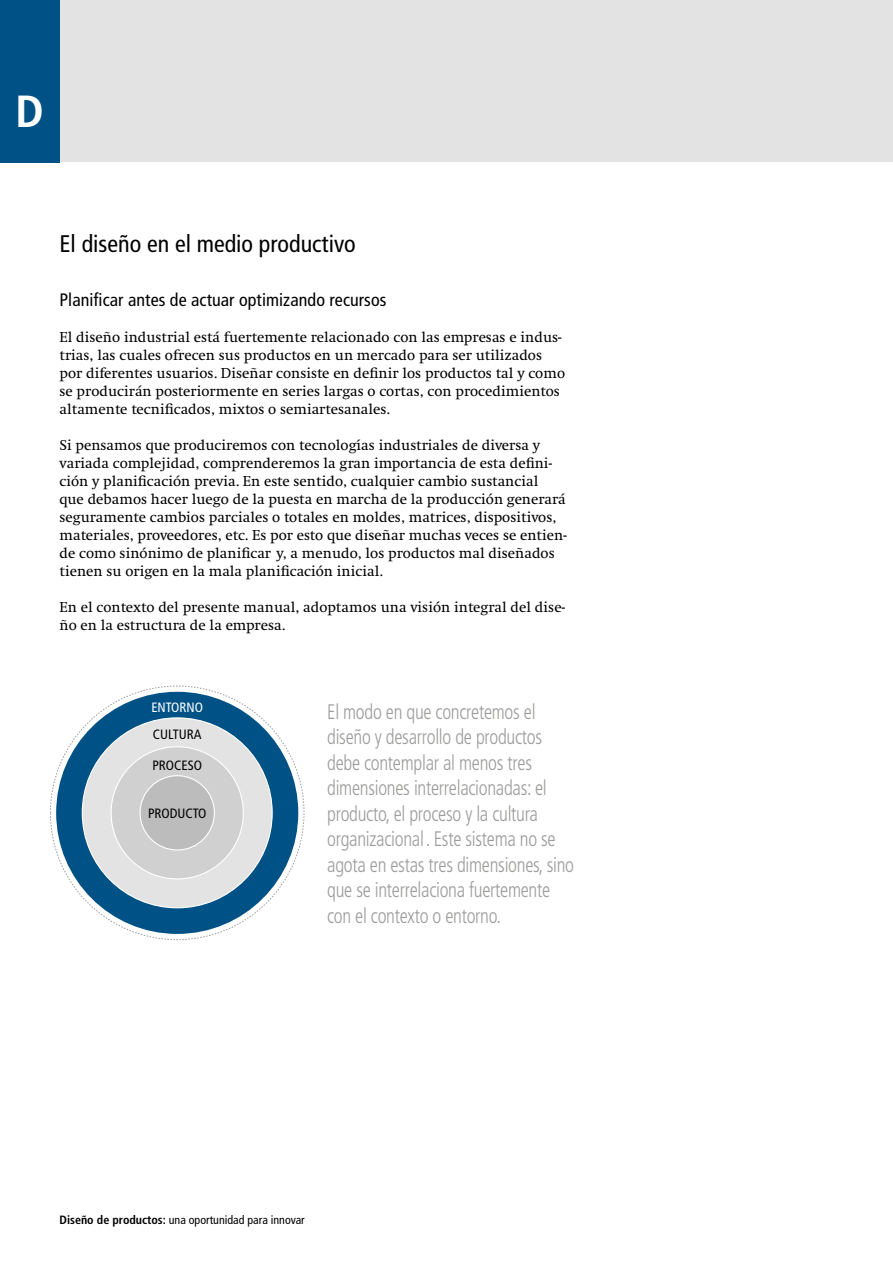
<style>
.page{position:relative;width:893px;height:1263px;background:#fff}
.page>*{position:absolute;margin:0;border:0;box-sizing:border-box;transform-origin:0 0}
.t1{font:700 condensed 45px "Frutiger LT Std";color:#fff}
.t2{font:condensed 24px "Frutiger LT Std";color:#000}
.t3{font:300 condensed 21px/25.5px "Frutiger LT Std";letter-spacing:-.015em;color:#9d9d9c;scale:.91 1}
.t4{font:condensed 18px "Frutiger LT Std";letter-spacing:.005em;color:#000}
.t5{font:15px/18px "Swift CEEF";color:#000}
.t6{font:condensed 13.5px "Frutiger LT Std";color:#000}
.t7{font:condensed 13.5px "Frutiger LT Std";color:#fff}
.t8{font:condensed 12px "Frutiger LT Std";color:#000}
.s1{font-weight:700}
</style>
<div class="page">
<div style="left:60px;top:0;width:833px;height:162px;background:#e3e3e3"></div>
<div style="left:0;top:0;width:60px;height:162px;background:#005286"></div>
<div style="left:56px;top:692px;width:242px;height:242px;background:#005286;border-radius:50%"></div>
<div style="left:82px;top:718px;width:190px;height:190px;background:#e3e3e3;border-radius:50%"></div>
<div style="left:111px;top:747px;width:132px;height:132px;background:#d0d0d0;border-radius:50%"></div>
<div style="left:140px;top:776px;width:74px;height:74px;background:#bcbcbc;border-radius:50%"></div>
<div style="left:140px;top:775px;width:75px;height:75px;border:1px solid #fff;border-radius:50%"></div>
<h1 class="t1" style="left:16px;top:84px;width:30px">D</h1>
<h2 class="t2" style="left:60px;top:230px;width:298px">El diseño en el medio productivo</h2>
<p class="t4" style="left:60px;top:289px;width:328px">Planificar antes de actuar optimizando recursos</p>
<p class="t5" style="left:60px;top:329px;width:507px">El diseño industrial está fuertemente relacionado con las empresas e indus&shy;trias, las cuales ofrecen sus productos en un mercado para ser utilizados por diferentes usuarios. Diseñar consiste en definir los productos tal y como se producirán posteriormente en series largas o cortas, con procedimientos altamente tecnificados, mixtos o semiartesanales.</p>
<p class="t5" style="left:60px;top:437px;width:509px">Si pensamos que produciremos con tecnologías industriales de diversa y variada complejidad, comprenderemos la gran importancia de esta defini&shy;ción y planificación previa. En este sentido, cualquier cambio sustancial<br>que debamos hacer luego de la puesta en marcha de la producción generará seguramente cambios parciales o totales en moldes, matrices, dispositivos, materiales, proveedores, etc. Es por esto que diseñar muchas veces se entien&shy;de como sinónimo de planificar y, a menudo, los productos mal diseñados tienen su origen en la mala planificación inicial.</p>
<p class="t5" style="left:60px;top:599px;width:507px">En el contexto del presente manual, adoptamos una visión integral del dise&shy;ño en la estructura de la empresa.</p>
<p class="t7" style="left:151px;top:699px;width:53px">ENTORNO</p>
<p class="t6" style="left:153px;top:727px;width:50px">CULTURA</p>
<p class="t6" style="left:152px;top:758px;width:51px">PROCESO</p>
<p class="t6" style="left:148px;top:805px;width:60px">PRODUCTO</p>
<p class="t3" style="left:327px;top:699px;width:273px">El modo en que concretemos el diseño y desarrollo de productos debe contemplar al menos tres dimensiones interrelacionadas: el producto, el proceso y la cultura organizacional. Este sistema no se agota en estas tres dimensiones, sino que se interrelaciona fuertemente con el contexto o entorno.</p>
<p class="t8" style="left:60px;top:1213px;width:247px"><span class="s1">Diseño de productos:</span> una oportunidad para innovar</p>
</div>
